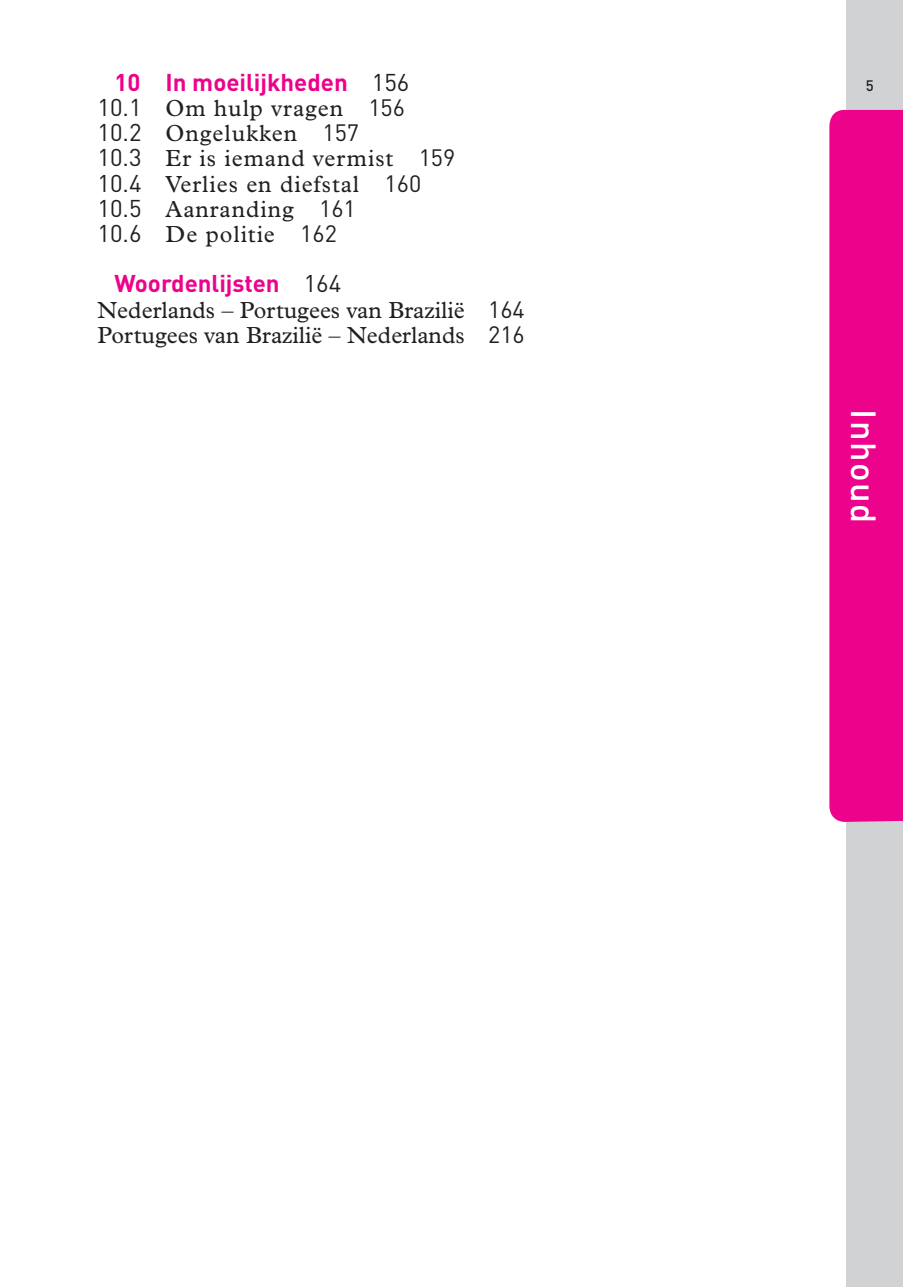
<style>
.page{position:relative;width:903px;height:1287px;background:#fff}
.page>*{position:absolute;margin:0;border:0;box-sizing:border-box;transform-origin:0 0}
.t1{font:500 34.5px "DINOT";letter-spacing:.04em;color:#fff}
.t2{font:700 24px "DINOT";color:#ed028c}
.t3{font:23.4px/25.2px "Plantin MT Pro";letter-spacing:.04em;color:#231f20}
.t4{font:23.4px/25.2px "Plantin MT Pro";color:#231f20}
.t5{font:500 15px "DINOT";color:#231f20}
.s1{font-weight:400;color:#231f20}
.s2{font-family:"DINOT";font-size:24px}
.s3{font-family:"DINOT"}
</style>
<div class="page">
<div style="left:846px;top:0;width:56px;height:1286px;background:#d1d2d4"></div>
<div style="left:829px;top:109px;width:73px;height:713px;background:#ed028c"></div>
<svg style="left:895px;top:1279px;width:8px;height:8px"></svg>
<p class="t2" style="left:115px;top:66px;width:296px">10 In moeilijkheden <span class="s1">156</span></p>
<p class="t3" style="left:97px;top:96px;width:359px"><span class="s2">10.1</span> Om hulp vragen <span class="s3">156<br></span><span class="s2">10.2</span> Ongelukken <span class="s3">157<br></span><span class="s2">10.3</span> Er is iemand vermist <span class="s3">159<br></span><span class="s2">10.4</span> Verlies en diefstal <span class="s3">160<br></span><span class="s2">10.5</span> Aanranding <span class="s3">161<br></span><span class="s2">10.6</span> De politie <span class="s3">162</span></p>
<p class="t2" style="left:115px;top:267px;width:228px">Woordenlijsten <span class="s1">164</span></p>
<p class="t4" style="left:98px;top:297px;width:429px">Nederlands – Portugees van Brazilië <span class="s3">164<br></span>Portugees van Brazilië – Nederlands <span class="s3">216</span></p>
<p class="t5" style="left:865px;top:75px;width:9px">5</p>
<h1 class="t1" style="left:886px;top:409px;width:115px;rotate:90deg">Inhoud</h1>
</div>
